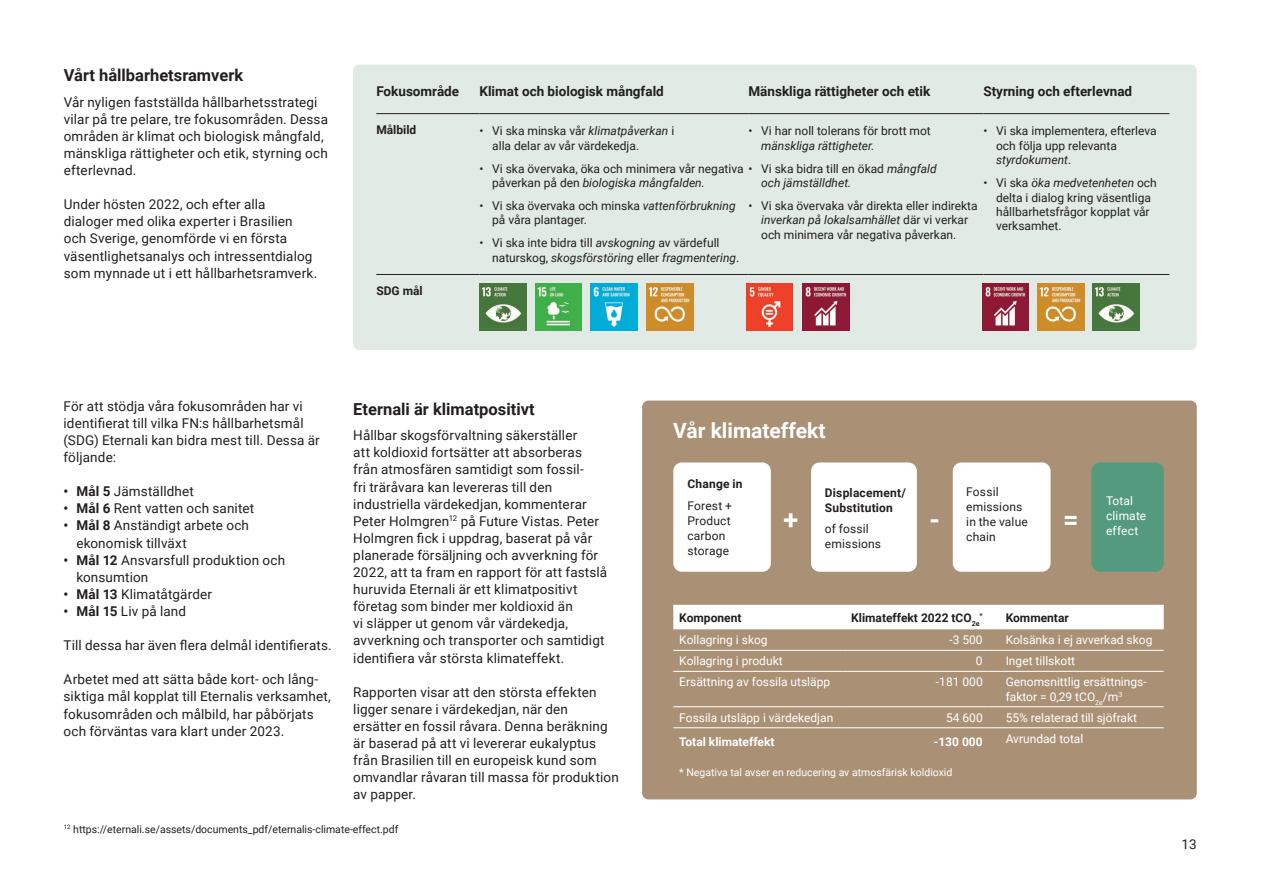
<style>
.page{position:relative;width:1263px;height:893px;background:#fff}
.page>*{position:absolute;margin:0;border:0;box-sizing:border-box;transform-origin:0 0}
.Bröd{font:700 27px "Roboto";color:#fff}
.Rub_2{font:700 21px "Roboto";color:#fff}
.Rubrik_2{font:700 16.5px "Roboto";color:#231f20}
.Bröd-2{font:13.5px/17.1px "Roboto";letter-spacing:.01em;color:#231f20}
.Rub_3{font:700 13.5px "Roboto";color:#231f20}
.Bröd-3{font:12px/14.4px "Roboto";color:#231f20}
.Rubrik_1{font:12px/14.4px "Roboto";color:#fff}
.Rubrik_1-2{font:700 12px "Roboto";color:#231f20}
.Bröd-4{font:700 12px "Roboto";letter-spacing:.015em;color:#231f20}
.Rubrik_1-3{font:700 12px "Roboto";color:#fff}
.Bröd-5{font:12px/15px "Roboto";letter-spacing:.015em;color:#fff}
.t1{font:italic 12px "Roboto";color:#231f20}
.Bröd_1{font:700 12px "Roboto";color:#231f20}
.Bröd-6{font:12px "Roboto";letter-spacing:.02em;color:#231f20}
.Rubrik_1-4{font:10.5px "Roboto";color:#231f20}
.Rubrik_1-5{font:10.5px "Roboto";color:#fff}
.Rubrik_1-6{font:700 7.05px "Roboto";color:#231f20}
.s1{font-style:italic}
.s2{font-weight:700}
</style>
<div class="page">
<div style="left:353px;top:65px;width:844px;height:285px;background:#e1eae4;border-radius:6px"></div>
<hr style="left:376px;top:113px;width:103px;height:1px;background:#231f20">
<hr style="left:479px;top:113px;width:269px;height:1px;background:#231f20">
<hr style="left:748px;top:113px;width:235px;height:1px;background:#231f20">
<hr style="left:983px;top:113px;width:186px;height:1px;background:#231f20">
<hr style="left:376px;top:274px;width:103px;height:1px;background:#231f20">
<hr style="left:479px;top:274px;width:269px;height:1px;background:#231f20">
<hr style="left:748px;top:274px;width:235px;height:1px;background:#231f20">
<hr style="left:983px;top:274px;width:186px;height:1px;background:#231f20">
<div style="left:642px;top:401px;width:555px;height:398px;background:#aa9176;border-radius:6px"></div>
<div style="left:673px;top:462px;width:98px;height:110px;background:#fff;border-radius:9px"></div>
<div style="left:811px;top:462px;width:106px;height:110px;background:#fff;border-radius:9px"></div>
<div style="left:953px;top:462px;width:97px;height:110px;background:#fff;border-radius:9px"></div>
<div style="left:1091px;top:462px;width:73px;height:110px;background:#549a7e;border-radius:9px"></div>
<img style="left:746px;top:284px;width:47px;height:46px">
<img style="left:802px;top:284px;width:47px;height:46px">
<img style="left:1038px;top:284px;width:46px;height:46px">
<img style="left:1093px;top:284px;width:46px;height:46px">
<img style="left:982px;top:284px;width:47px;height:46px">
<img style="left:646px;top:284px;width:47px;height:46px">
<img style="left:591px;top:284px;width:46px;height:46px">
<img style="left:479px;top:284px;width:47px;height:46px">
<img style="left:535px;top:284px;width:47px;height:46px">
<div style="left:673px;top:605px;width:491px;height:24px;background:#fff"></div>
<hr style="left:673px;top:650px;width:169px;height:1px;background:#fff">
<hr style="left:842px;top:650px;width:147px;height:1px;background:#fff">
<hr style="left:989px;top:650px;width:175px;height:1px;background:#fff">
<hr style="left:673px;top:671px;width:169px;height:1px;background:#fff">
<hr style="left:842px;top:671px;width:147px;height:1px;background:#fff">
<hr style="left:989px;top:671px;width:175px;height:1px;background:#fff">
<hr style="left:673px;top:706px;width:169px;height:1px;background:#fff">
<hr style="left:842px;top:706px;width:147px;height:1px;background:#fff">
<hr style="left:989px;top:706px;width:175px;height:1px;background:#fff">
<hr style="left:673px;top:727px;width:169px;height:1px;background:#fff">
<hr style="left:842px;top:727px;width:147px;height:1px;background:#fff">
<hr style="left:989px;top:727px;width:175px;height:1px;background:#fff">
<p class="Rubrik_2" style="left:64px;top:64px;width:181px">Vårt hållbarhetsramverk</p>
<p class="Bröd-2" style="left:64px;top:93px;width:266px">Vår nyligen fastställda hållbarhetsstrategi vilar på tre pelare, tre fokusområden. Dessa områden är klimat och biologisk mångfald, mänskliga rättigheter och etik, styrning och efterlevnad.</p>
<p class="Bröd-2" style="left:64px;top:195px;width:255px">Under hösten 2022, och efter alla dialoger med olika experter i Brasilien och Sverige, genomförde vi en första väsentlighetsanalys och intressentdialog som mynnade ut i ett hållbarhetsramverk.</p>
<p class="Rub_3" style="left:376px;top:82px;width:84px">Fokusområde</p>
<p class="Rub_3" style="left:479px;top:82px;width:186px">Klimat och biologisk mångfald</p>
<p class="Rub_3" style="left:748px;top:82px;width:183px">Mänskliga rättigheter och etik</p>
<p class="Rub_3" style="left:983px;top:82px;width:150px">Styrning och efterlevnad</p>
<p class="Bröd_1" style="left:376px;top:122px;width:41px">Målbild</p>
<p class="Bröd-3" style="left:492px;top:123px;width:184px;text-indent:-13px">• Vi ska minska vår <span class="s1">klimatpåverkan</span> i alla delar av vår värdekedja.</p>
<p class="Bröd-3" style="left:492px;top:161px;width:446px;text-indent:-13px">• Vi ska övervaka, öka och minimera vår negativa • Vi ska bidra till en ökad <span class="s1">mångfald </span>påverkan på den <span class="s1">biologiska mångfalden.</span></p>
<p class="Bröd-3" style="left:492px;top:198px;width:245px;text-indent:-13px">• Vi ska övervaka och minska <span class="s1">vattenförbrukning </span>på våra plantager.</p>
<p class="Bröd-3" style="left:492px;top:235px;width:249px;text-indent:-13px">• Vi ska inte bidra till <span class="s1">avskogning</span> av värdefull naturskog, <span class="s1">skogsförstöring</span> eller <span class="s1">fragmentering</span>.</p>
<p class="Bröd-3" style="left:761px;top:123px;width:171px;text-indent:-13px">• Vi har noll tolerans för brott mot <span class="s1">mänskliga rättigheter.</span></p>
<p class="t1" style="left:761px;top:174px;width:92px">och jämställdhet.</p>
<p class="Bröd-3" style="left:761px;top:198px;width:218px;text-indent:-13px">• Vi ska övervaka vår direkta eller indirekta <span class="s1">inverkan på lokalsamhället</span> där vi verkar och minimera vår negativa påverkan.</p>
<p class="Bröd-3" style="left:996px;top:123px;width:162px;text-indent:-13px">• Vi ska implementera, efterleva och följa upp relevanta <span class="s1">styrdokument</span>.</p>
<p class="Bröd-3" style="left:996px;top:175px;width:162px;text-indent:-13px">• Vi ska <span class="s1">öka medvetenheten</span> och delta i dialog kring väsentliga hållbarhetsfrågor kopplat vår verksamhet.</p>
<p class="Bröd_1" style="left:376px;top:283px;width:48px">SDG mål</p>
<p class="Bröd-2" style="left:64px;top:397px;width:258px">För att stödja våra fokusområden har vi identifierat till vilka FN:s hållbarhetsmål (SDG) Eternali kan bidra mest till. Dessa är följande:</p>
<p class="Bröd-2" style="left:64px;top:482px;width:132px"><span class="s2">• Mål 5</span> Jämställdhet</p>
<p class="Bröd-2" style="left:64px;top:499px;width:192px"><span class="s2">• Mål 6</span> Rent vatten och sanitet</p>
<p class="Bröd-2" style="left:76px;top:517px;width:174px;text-indent:-13px"><span class="s2">• Mål 8</span> Anständigt arbete och ekonomisk tillväxt</p>
<p class="Bröd-2" style="left:76px;top:551px;width:210px;text-indent:-13px"><span class="s2">• Mål 12</span> Ansvarsfull produktion och konsumtion</p>
<p class="Bröd-2" style="left:64px;top:585px;width:150px"><span class="s2">• Mål 13</span> Klimatåtgärder</p>
<p class="Bröd-2" style="left:64px;top:602px;width:124px"><span class="s2">• Mål 15</span> Liv på land</p>
<p class="Bröd-2" style="left:64px;top:636px;width:270px">Till dessa har även flera delmål identifierats.</p>
<p class="Bröd-2" style="left:64px;top:670px;width:269px">Arbetet med att sätta både kort- och lång&shy;siktiga mål kopplat till Eternalis verksamhet, fokusområden och målbild, har påbörjats och förväntas vara klart under 2023.</p>
<p class="Rubrik_2" style="left:353px;top:397px;width:183px">Eternali är klimatpositivt</p>
<p class="Bröd-2" style="left:353px;top:426px;width:255px">Hållbar skogsförvaltning säkerställer<br>att koldioxid fortsätter att absorberas från atmosfären samtidigt som fossil-<br>fri träråvara kan levereras till den industriella värdekedjan, kommenterar Peter Holmgren<sup>12</sup> på Future Vistas. Peter Holmgren fick i uppdrag, baserat på vår planerade försäljning och avverkning för 2022, att ta fram en rapport för att fastslå huruvida Eternali är ett klimatpositivt företag som binder mer koldioxid än<br>vi släpper ut genom vår värdekedja, avverkning och transporter och samtidigt identifiera vår största klimateffekt.</p>
<p class="Bröd-2" style="left:353px;top:683px;width:267px">Rapporten visar att den största effekten ligger senare i värdekedjan, när den ersätter en fossil råvara. Denna beräkning är baserad på att vi levererar eukalyptus från Brasilien till en europeisk kund som omvandlar råvaran till massa för produktion av papper.</p>
<p class="Rubrik_1-4" style="left:64px;top:822px;width:336px"><sup>12</sup> https://eternali.se/assets/documents_pdf/eternalis-climate-effect.pdf</p>
<p class="Rub_2" style="left:673px;top:415px;width:154px">Vår klimateffekt</p>
<p class="Bröd-4" style="left:687px;top:476px;width:57px">Change in</p>
<p class="Bröd-3" style="left:687px;top:498px;width:46px">Forest +</p>
<p class="Bröd-3" style="left:687px;top:513px;width:45px">Product</p>
<p class="Bröd-3" style="left:687px;top:528px;width:40px">carbon</p>
<p class="Bröd-6" style="left:687px;top:542px;width:43px">storage</p>
<p class="Bröd-3" style="left:966px;top:484px;width:63px;line-height:15px">Fossil emissions in the value chain</p>
<p class="Bröd-5" style="left:1106px;top:492px;width:42px">Total climate effect</p>
<p class="Bröd-4" style="left:825px;top:484px;width:83px">Displacement/</p>
<p class="Bröd-4" style="left:825px;top:499px;width:70px">Substitution</p>
<p class="Bröd-3" style="left:825px;top:521px;width:58px;line-height:15px">of fossil emissions</p>
<p class="Bröd" style="left:783px;top:500px;width:16px">+</p>
<p class="Bröd" style="left:929px;top:500px;width:12px">-</p>
<p class="Bröd" style="left:1063px;top:500px;width:17px">=</p>
<p class="Rubrik_1-2" style="left:679px;top:610px;width:64px">Komponent</p>
<p class="Rubrik_1-2" style="left:851px;top:610px;width:130px">Klimateffekt 2022 tCO<sub>2e</sub></p>
<p class="Rubrik_1-6" style="left:979px;top:611px;width:5px">*</p>
<p class="Rubrik_1-2" style="left:1006px;top:610px;width:65px">Kommentar</p>
<p class="Rubrik_1" style="left:679px;top:632px;width:90px">Kollagring i skog</p>
<p class="Rubrik_1" style="left:949px;top:632px;width:35px">-3 500</p>
<p class="Rubrik_1" style="left:1006px;top:632px;width:148px">Kolsänka i ej avverkad skog</p>
<p class="Rubrik_1" style="left:679px;top:653px;width:105px">Kollagring i produkt</p>
<p class="Rubrik_1" style="left:976px;top:653px;width:8px">0</p>
<p class="Rubrik_1" style="left:1006px;top:653px;width:71px">Inget tillskott</p>
<p class="Rubrik_1" style="left:679px;top:674px;width:152px">Ersättning av fossila utsläpp</p>
<p class="Rubrik_1" style="left:936px;top:674px;width:48px">-181 000</p>
<p class="Rubrik_1" style="left:1006px;top:674px;width:142px">Genomsnittlig ersättnings&shy;faktor = 0,29 tCO<sub>2e</sub>/m<sup>3</sup></p>
<p class="Rubrik_1" style="left:679px;top:710px;width:155px">Fossila utsläpp i värdekedjan</p>
<p class="Rubrik_1" style="left:946px;top:710px;width:38px">54 600</p>
<p class="Rubrik_1" style="left:1006px;top:710px;width:133px">55% relaterad till sjöfrakt</p>
<p class="Rubrik_1-3" style="left:679px;top:734px;width:97px">Total klimateffekt</p>
<p class="Rubrik_1-3" style="left:934px;top:734px;width:50px">-130 000</p>
<p class="Rubrik_1" style="left:1006px;top:731px;width:79px">Avrundad total</p>
<p class="Rubrik_1-5" style="left:679px;top:765px;width:275px">* Negativa tal avser en reducering av atmosfärisk koldioxid</p>
<p class="Bröd-2" style="left:1181px;top:835px;width:17px">13</p>
</div>
